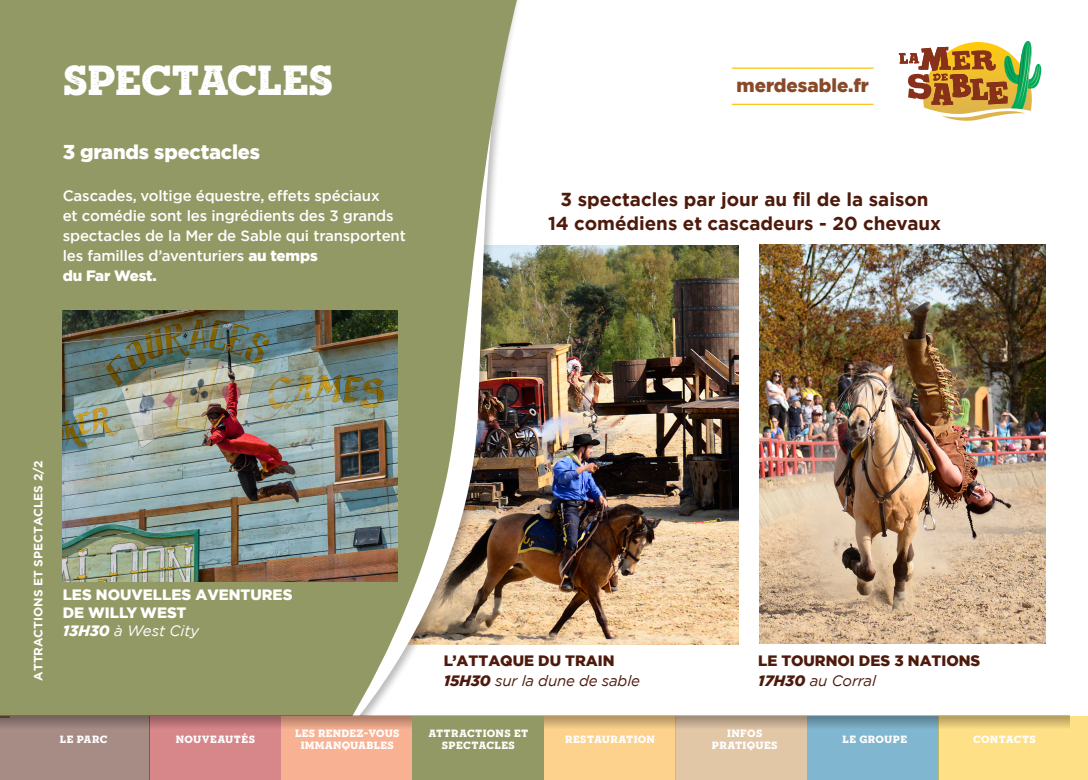
<style>
.page{position:relative;width:1088px;height:780px;background:#fff}
.page>*{position:absolute;margin:0;border:0;box-sizing:border-box;transform-origin:0 0}
.t1{font:40px "Sonder Slab Black Rough";letter-spacing:-.02em;color:#fff}
.t2{font:900 20px "Gotham";letter-spacing:-.01em;color:#fff}
.t3{font:700 18.75px "Gotham";color:#4e1a0c}
.t4{font:900 18.75px "Gotham";color:#884a29}
.t5{font:500 15px/20px "Gotham";letter-spacing:-.01em;color:#fff}
.t6{font:900 15px/20px "Gotham";color:#4e1a0c}
.t7{font:900 15px "Gotham";color:#fff}
.t8{font:italic 15px "Gotham";color:#fff}
.t9{font:700 12px "Gotham";color:#fff}
.t10{font:10px/12.5px "Sonder Slab Black Rough";letter-spacing:.04em;color:#fff;text-align:center}
.t11{font:10px/12.5px "Sonder Slab Black Rough";letter-spacing:.02em;color:#fff;text-align:center}
.s1{font-weight:900}
.s2{font-style:italic}
.s3{font-weight:400;font-style:italic}
</style>
<div class="page">
<img style="left:538px;top:245px;width:200px;height:399px">
<svg style="left:0;top:0;width:536px;height:714px;background:#9b9d71"></svg>
<div style="left:281px;top:715px;width:131px;height:65px;background:#f8b193"></div>
<hr style="left:732px;top:104px;width:141px;height:1px;background:#fec210">
<hr style="left:732px;top:67px;width:141px;height:2px;background:#fec210">
<div style="left:149px;top:715px;width:132px;height:65px;background:#d7868a"></div>
<div style="left:0;top:715px;width:149px;height:65px;background:#a68c85"></div>
<div style="left:807px;top:715px;width:131px;height:65px;background:#80b6cf"></div>
<div style="left:544px;top:715px;width:131px;height:65px;background:#fcd28d"></div>
<div style="left:938px;top:715px;width:150px;height:65px;background:#fee087"></div>
<div style="left:675px;top:715px;width:132px;height:65px;background:#e2c7a7"></div>
<div style="left:0;top:714px;width:1071px;height:17px;background:#231f20;opacity:.4"></div>
<div style="left:412px;top:715px;width:132px;height:65px;background:#939965"></div>
<img style="left:63px;top:310px;width:335px;height:271px">
<img style="left:760px;top:245px;width:285px;height:398px">
<svg style="left:899px;top:41px;width:143px;height:80px"></svg>
<p class="t1" style="left:63px;top:56px;width:272px">SPECTACLES</p>
<p class="t2" style="left:63px;top:138px;width:199px">3 grands spectacles</p>
<p class="t4" style="left:736px;top:73px;width:134px">merdesable.fr</p>
<p class="t5" style="left:63px;top:185px;width:345px">Cascades, voltige équestre, effets spéciaux<br>et comédie sont les ingrédients des 3 grands spectacles de la Mer de Sable qui transportent les familles d’aventuriers <span class="s1">au temps<br>du Far West.</span></p>
<p class="t3" style="left:560px;top:187px;width:370px">3 spectacles par jour au fil de la saison</p>
<p class="t3" style="left:548px;top:211px;width:395px">14 comédiens et cascadeurs - 20 chevaux</p>
<p class="t9" style="left:30px;top:680px;width:222px;rotate:-90deg">ATTRACTIONS ET SPECTACLES 2/2</p>
<p class="t7" style="left:63px;top:584px;width:231px">LES NOUVELLES AVENTURES</p>
<p class="t7" style="left:63px;top:602px;width:125px">DE WILLY WEST</p>
<p class="t8" style="left:63px;top:621px;width:138px"><span class="s1">13H30</span> à West City</p>
<p class="t6" style="left:444px;top:650px;width:198px">L’ATTAQUE DU TRAIN<br><span class="s2">15H30</span> <span class="s3">sur la dune de sable</span></p>
<p class="t6" style="left:758px;top:650px;width:224px">LE TOURNOI DES 3 NATIONS<br><span class="s2">17H30</span> <span class="s3">au Corral</span></p>
<p class="t11" style="left:295px;top:726px;width:106px">LES RENDEZ-VOUS<br>IMMANQUABLES</p>
<p class="t10" style="left:428px;top:726px;width:101px">ATTRACTIONS ET<br>SPECTACLES</p>
<p class="t10" style="left:712px;top:726px;width:67px">INFOS<br>PRATIQUES</p>
<p class="t11" style="left:60px;top:732px;width:49px">LE PARC</p>
<p class="t10" style="left:176px;top:732px;width:81px">NOUVEAUTÉS</p>
<p class="t10" style="left:565px;top:732px;width:91px">RESTAURATION</p>
<p class="t11" style="left:842px;top:732px;width:66px">LE GROUPE</p>
<p class="t10" style="left:973px;top:732px;width:64px">CONTACTS</p>
</div>
